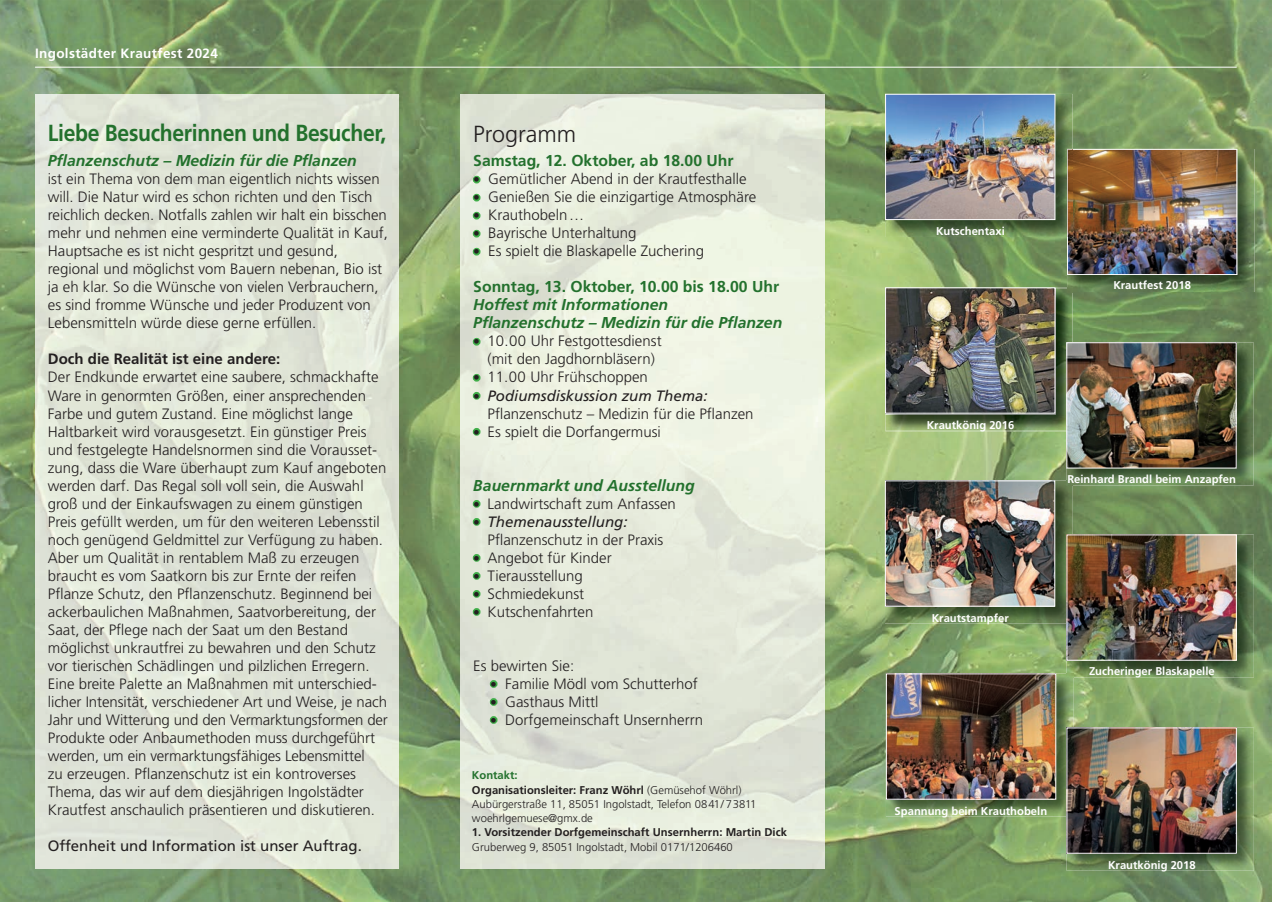
<style>
.page{position:relative;width:1272px;height:902px;background:#fff}
.page>*{position:absolute;margin:0;border:0;box-sizing:border-box;transform-origin:0 0}
.t1{font:700 23.25px "Frutiger LT";letter-spacing:-.015em;color:#23712d;scale:.91 1}
.t2{font:300 23.25px "Frutiger LT";color:#231f20}
.t3{font:italic 700 15.75px/18px "Frutiger LT";color:#23712d}
.t4{font:700 15.75px "Frutiger LT";color:#23712d}
.t5{font:300 15px/18px "Frutiger LT";color:#231f20}
.t6{font:15px "Frutiger LT";color:#231f20}
.t7{font:700 15px "Frutiger LT";color:#231f20}
.t8{font:700 13.5px "Frutiger LT";letter-spacing:.025em;color:#fff}
.t9{font:300 11.25px/14.2px "Frutiger LT";color:#231f20}
.t10{font:700 11.25px "Frutiger LT";color:#fff}
.t11{font:700 11.25px "Frutiger LT";color:#231f20}
.s1{font-size:13.5px}
.s2{font-weight:400;font-style:italic}
.s3{font-weight:700;color:#23712d}
.s4{font-weight:700}
</style>
<div class="page">
<img style="left:0;top:0;width:1271px;height:901px">
<img style="left:885px;top:288px;width:187px;height:142px">
<img style="left:887px;top:289px;width:166px;height:122px">
<div style="left:885px;top:287px;width:170px;height:126px;border:1px solid #fff"></div>
<img style="left:886px;top:673px;width:187px;height:143px">
<img style="left:888px;top:675px;width:166px;height:122px">
<div style="left:886px;top:673px;width:170px;height:126px;border:1px solid #fff"></div>
<img style="left:885px;top:480px;width:187px;height:143px">
<img style="left:887px;top:482px;width:166px;height:122px">
<div style="left:885px;top:480px;width:170px;height:126px;border:1px solid #fff"></div>
<img style="left:1066px;top:534px;width:187px;height:143px">
<svg style="left:1066px;top:673px;width:7px;height:4px"></svg>
<img style="left:1068px;top:536px;width:166px;height:122px">
<img style="left:1066px;top:727px;width:187px;height:143px">
<img style="left:1068px;top:729px;width:166px;height:122px">
<hr style="left:35px;top:67px;width:1201px;height:1px;background:#fff">
<img style="left:35px;top:94px;width:364px;height:774px">
<img style="left:460px;top:94px;width:364px;height:774px">
<div style="left:473px;top:176px;width:7px;height:7px;border:3px solid #40ae49;border-radius:50%"></div>
<div style="left:473px;top:194px;width:7px;height:7px;border:3px solid #40ae49;border-radius:50%"></div>
<div style="left:473px;top:212px;width:7px;height:7px;border:3px solid #40ae49;border-radius:50%"></div>
<div style="left:473px;top:230px;width:7px;height:7px;border:3px solid #40ae49;border-radius:50%"></div>
<div style="left:473px;top:248px;width:7px;height:7px;border:3px solid #40ae49;border-radius:50%"></div>
<div style="left:473px;top:338px;width:7px;height:7px;border:3px solid #40ae49;border-radius:50%"></div>
<div style="left:473px;top:374px;width:7px;height:7px;border:3px solid #40ae49;border-radius:50%"></div>
<div style="left:473px;top:392px;width:7px;height:7px;border:3px solid #40ae49;border-radius:50%"></div>
<div style="left:473px;top:428px;width:7px;height:7px;border:3px solid #40ae49;border-radius:50%"></div>
<div style="left:473px;top:500px;width:7px;height:7px;border:3px solid #40ae49;border-radius:50%"></div>
<div style="left:473px;top:518px;width:7px;height:7px;border:3px solid #40ae49;border-radius:50%"></div>
<div style="left:473px;top:554px;width:7px;height:7px;border:3px solid #40ae49;border-radius:50%"></div>
<div style="left:473px;top:572px;width:7px;height:7px;border:3px solid #40ae49;border-radius:50%"></div>
<div style="left:473px;top:590px;width:7px;height:7px;border:3px solid #40ae49;border-radius:50%"></div>
<div style="left:473px;top:608px;width:7px;height:7px;border:3px solid #40ae49;border-radius:50%"></div>
<div style="left:490px;top:680px;width:7px;height:7px;border:3px solid #40ae49;border-radius:50%"></div>
<div style="left:490px;top:698px;width:7px;height:7px;border:3px solid #40ae49;border-radius:50%"></div>
<div style="left:490px;top:716px;width:7px;height:7px;border:3px solid #40ae49;border-radius:50%"></div>
<img style="left:1066px;top:342px;width:187px;height:143px">
<svg style="left:1066px;top:480px;width:6px;height:5px"></svg>
<img style="left:1068px;top:344px;width:166px;height:122px">
<div style="left:1066px;top:342px;width:170px;height:126px;border:1px solid #fff"></div>
<img style="left:1067px;top:149px;width:187px;height:143px">
<svg style="left:1067px;top:287px;width:6px;height:5px"></svg>
<img style="left:1067px;top:149px;width:170px;height:126px">
<img style="left:885px;top:94px;width:187px;height:143px">
<img style="left:1067px;top:149px;width:5px;height:88px">
<img style="left:887px;top:96px;width:166px;height:122px">
<div style="left:885px;top:94px;width:170px;height:126px;border:1px solid #fff"></div>
<p class="t8" style="left:35px;top:46px;width:184px">Ingolstädter Krautfest 2024</p>
<h1 class="t1" style="left:48px;top:119px;width:373px">Liebe Besucherinnen und Besucher,</h1>
<p class="t3" style="left:48px;top:153px;width:310px">Pflanzenschutz – Medizin für die Pflanzen</p>
<p class="t5" style="left:48px;top:170px;width:342px">ist ein Thema von dem man eigentlich nichts wissen will. Die Natur wird es schon richten und den Tisch reichlich decken. Notfalls zahlen wir halt ein bisschen mehr und nehmen eine verminderte Qualität in Kauf, Hauptsache es ist nicht gespritzt und gesund, regional und möglichst vom Bauern nebenan, Bio ist ja eh klar. So die Wünsche von vielen Verbrauchern, es sind fromme Wünsche und jeder Produzent von Lebensmitteln würde diese gerne erfüllen.</p>
<p class="t7" style="left:48px;top:350px;width:234px">Doch die Realität ist eine andere:</p>
<p class="t5" style="left:48px;top:368px;width:341px">Der Endkunde erwartet eine saubere, schmackhafte Ware in genormten Größen, einer ansprechenden Farbe und gutem Zustand. Eine möglichst lange Haltbarkeit wird vorausgesetzt. Ein günstiger Preis und festgelegte Handelsnormen sind die Vorausset&shy;zung, dass die Ware überhaupt zum Kauf angeboten werden darf. Das Regal soll voll sein, die Auswahl groß und der Einkaufswagen zu einem günstigen Preis gefüllt werden, um für den weiteren Lebensstil noch genügend Geldmittel zur Verfügung zu haben.<br>Aber um Qualität in rentablem Maß zu erzeugen braucht es vom Saatkorn bis zur Ernte der reifen Pflanze Schutz, den Pflanzenschutz. Beginnend bei ackerbaulichen Maßnahmen, Saatvorbereitung, der Saat, der Pflege nach der Saat um den Bestand möglichst unkrautfrei zu bewahren und den Schutz vor tierischen Schädlingen und pilzlichen Erregern.<br>Eine breite Palette an Maßnahmen mit unterschied&shy;licher Intensität, verschiedener Art und Weise, je nach Jahr und Witterung und den Vermarktungsformen der Produkte oder Anbaumethoden muss durch geführt werden, um ein vermarktungsfähiges Lebens mittel<br>zu erzeugen. Pflanzenschutz ist ein kontroverses Thema, das wir auf dem diesjährigen Ingolstädter Krautfest anschaulich präsentieren und diskutieren.</p>
<p class="t6" style="left:48px;top:836px;width:315px">Offenheit und Information ist unser Auftrag.</p>
<h1 class="t2" style="left:473px;top:120px;width:104px">Programm</h1>
<p class="t4" style="left:473px;top:152px;width:262px">Samstag, 12. Oktober, ab 18.00 Uhr</p>
<p class="t5" style="left:473px;top:170px;width:275px"><span class="s1">•</span> Gemütlicher Abend in der Krautfesthalle</p>
<p class="t5" style="left:473px;top:188px;width:284px"><span class="s1">•</span> Genießen Sie die einzigartige Atmosphäre</p>
<p class="t5" style="left:473px;top:206px;width:112px"><span class="s1">•</span> Krauthobeln …</p>
<p class="t5" style="left:473px;top:224px;width:165px"><span class="s1">•</span> Bayrische Unterhaltung</p>
<p class="t5" style="left:473px;top:242px;width:232px"><span class="s1">•</span> Es spielt die Blaskapelle Zuchering</p>
<p class="t4" style="left:473px;top:278px;width:307px">Sonntag, 13. Oktober, 10.00 bis 18.00 Uhr</p>
<p class="t3" style="left:473px;top:297px;width:310px">Hoffest mit Informationen<br>Pflanzenschutz – Medizin für die Pflanzen</p>
<p class="t5" style="left:473px;top:332px;width:190px;text-align:center"><span class="s1">•</span> 10.00 Uhr Festgottesdienst (mit den Jagdhornbläsern)</p>
<p class="t5" style="left:473px;top:368px;width:176px"><span class="s1">•</span> 11.00 Uhr Frühschoppen</p>
<p class="t5" style="left:487px;top:386px;width:267px;text-indent:-14px"><span class="s1">•</span> <span class="s2">Podiumsdiskussion zum Thema:<br></span>Pflanzenschutz – Medizin für die Pflanzen</p>
<p class="t5" style="left:473px;top:422px;width:189px"><span class="s1">•</span> Es spielt die Dorfangermusi</p>
<p class="t3" style="left:473px;top:477px;width:223px">Bauernmarkt und Ausstellung</p>
<p class="t5" style="left:473px;top:494px;width:204px"><span class="s1">•</span> Landwirtschaft zum Anfassen</p>
<p class="t5" style="left:487px;top:512px;width:177px;text-indent:-14px"><span class="s1">•</span> <span class="s2">Themenausstellung:<br></span>Pflanzenschutz in der Praxis</p>
<p class="t5" style="left:473px;top:548px;width:140px"><span class="s1">•</span> Angebot für Kinder</p>
<p class="t5" style="left:473px;top:566px;width:111px"><span class="s1">•</span> Tierausstellung</p>
<p class="t5" style="left:473px;top:584px;width:112px"><span class="s1">•</span> Schmiedekunst</p>
<p class="t5" style="left:473px;top:602px;width:122px"><span class="s1">•</span> Kutschenfahrten</p>
<p class="t5" style="left:473px;top:656px;width:102px">Es bewirten Sie:</p>
<p class="t5" style="left:490px;top:674px;width:209px"><span class="s1">•</span> Familie Mödl vom Schutterhof</p>
<p class="t5" style="left:490px;top:692px;width:110px"><span class="s1">•</span> Gasthaus Mittl</p>
<p class="t5" style="left:490px;top:710px;width:214px"><span class="s1">•</span> Dorfgemeinschaft Unsernherrn</p>
<p class="t9" style="left:472px;top:768px;width:286px"><span class="s3">Kontakt:<br></span><span class="s4">Organisationsleiter: Franz Wöhrl</span> (Gemüsehof Wöhrl)<br>Aubürgerstraße 11, 85051 Ingolstadt, Telefon 0841/ 73811 woehrlgemuese@gmx.de</p>
<p class="t11" style="left:472px;top:825px;width:316px">1. Vorsitzender Dorfgemeinschaft Unsernherrn: Martin Dick</p>
<p class="t9" style="left:472px;top:839px;width:262px">Gruberweg 9, 85051 Ingolstadt, Mobil 0171/1206460</p>
<p class="t10" style="left:936px;top:224px;width:70px">Kutschentaxi</p>
<p class="t10" style="left:1113px;top:278px;width:79px">Krautfest 2018</p>
<p class="t10" style="left:926px;top:418px;width:89px">Krautkönig 2016</p>
<p class="t10" style="left:931px;top:611px;width:78px">Krautstampfer</p>
<p class="t10" style="left:1067px;top:472px;width:170px">Reinhard Brandl beim Anzapfen</p>
<p class="t10" style="left:1088px;top:664px;width:127px">Zucheringer Blaskapelle</p>
<p class="t10" style="left:894px;top:804px;width:154px">Spannung beim Krauthobeln</p>
<p class="t10" style="left:1108px;top:858px;width:89px">Krautkönig 2018</p>
</div>
